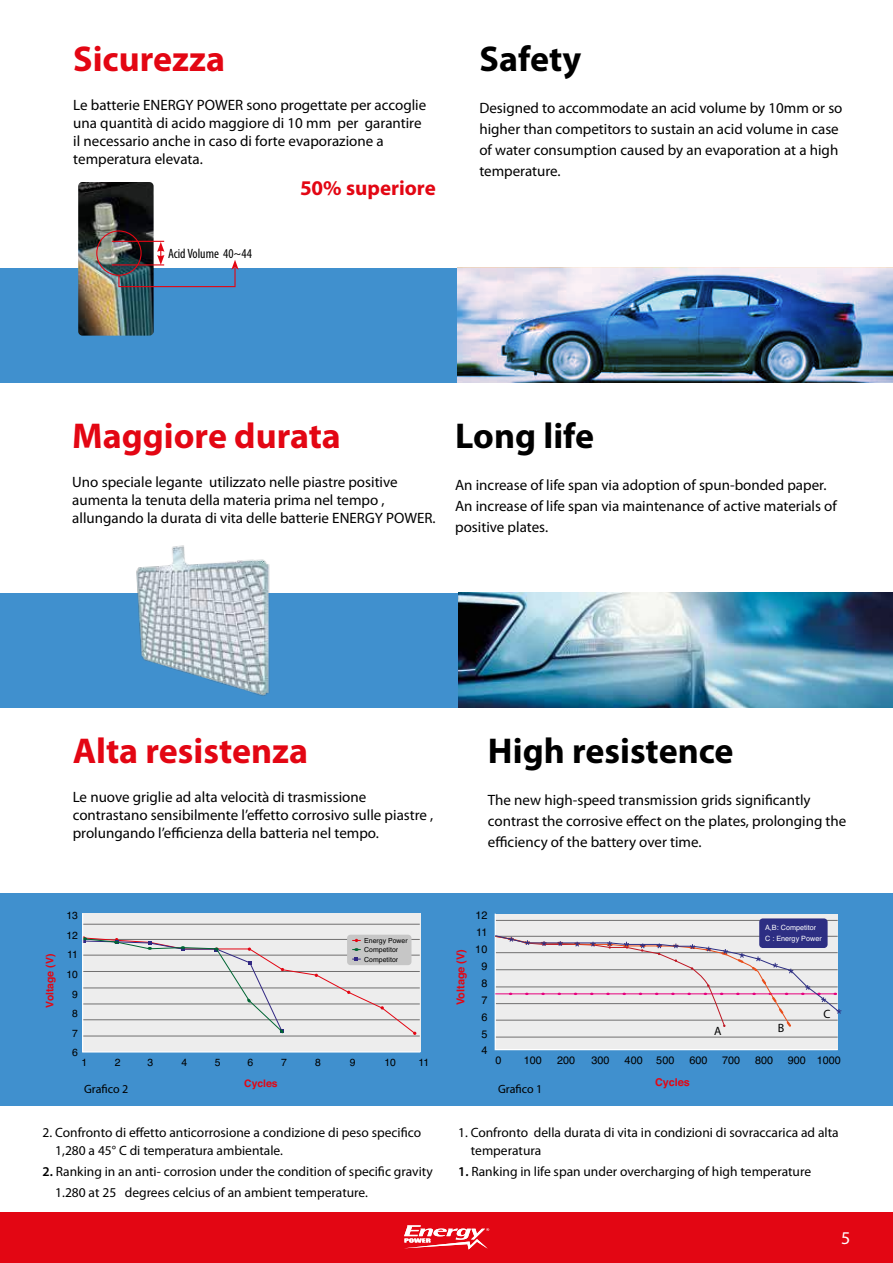
<style>
.page{position:relative;width:893px;height:1263px;background:#fff}
.page>*{position:absolute;margin:0;border:0;box-sizing:border-box;transform-origin:0 0}
.t1{font:700 36px "Myriad Pro";color:#e30613}
.t2{font:700 36px "Myriad Pro";color:#000}
.t3{font:700 21px "Myriad Pro";color:#e30613}
.t4{font:18px "Myriad Pro";color:#fff}
.t5{font:15px/18px "Myriad Pro";color:#000}
.t6{font:13.5px/18px "Myriad Pro";color:#000}
.t7{font:condensed 13.5px "Myriad Pro";color:#000}
.t8{font:12px "Myriad Pro";letter-spacing:-.005em;color:#000}
.t9{font:10.8px/17px "Helvetica";color:#000;text-align:center}
.t10{font:700 10.8px "Helvetica";color:#e30613}
.t11{font:10.35px/19.6px "Helvetica";color:#000;text-align:center}
.t12{font:700 10.35px "Helvetica";color:#e30613}
.t13{font:7.2px/10.8px "Helvetica";color:#fff}
.t14{font:6.9px/9.3px "Helvetica";color:#000}
.s1{font-weight:600}
</style>
<div class="page">
<div style="left:0;top:593px;width:893px;height:114px;background:#4090ce"></div>
<div style="left:0;top:893px;width:893px;height:213px;background:#4090ce"></div>
<img style="left:458px;top:593px;width:435px;height:114px">
<div style="left:0;top:268px;width:893px;height:115px;background:#4090ce"></div>
<img style="left:457px;top:268px;width:436px;height:115px">
<img style="left:136px;top:545px;width:134px;height:151px">
<svg style="left:494px;top:913px;width:344px;height:138px;background:#e0e4e6"></svg>
<svg style="left:494px;top:935px;width:347px;height:92px;background:#dfdadd"></svg>
<div style="left:759px;top:918px;width:69px;height:30px;background:#2d2e83;border-radius:4px"></div>
<svg style="left:82px;top:913px;width:339px;height:140px;background:#e1dfe0"></svg>
<img style="left:78px;top:182px;width:76px;height:154px">
<hr style="left:112px;top:241px;width:52px;height:1px;background:#e30613">
<hr style="left:112px;top:264px;width:52px;height:1px;background:#e30613">
<div style="left:96px;top:230px;width:46px;height:46px;border:1px solid #e30613;border-radius:50%"></div>
<svg style="left:118px;top:242px;width:121px;height:46px"></svg>
<div style="left:0;top:1212px;width:893px;height:51px;background:#e30613"></div>
<svg style="left:404px;top:1225px;width:85px;height:24px"></svg>
<h1 class="t1" style="left:73px;top:35px;width:153px">Sicurezza</h1>
<p class="t5" style="left:73px;top:95px;width:354px">Le batterie ENERGY POWER sono progettate per accoglie una quantità di acido maggiore di 10 mm per garantire il necessario anche in caso di forte evaporazione a temperatura elevata.</p>
<p class="t7" style="left:168px;top:245px;width:85px">Acid Volume 40~44</p>
<h2 class="t3" style="left:300px;top:174px;width:137px">50% superiore</h2>
<h1 class="t2" style="left:479px;top:35px;width:103px">Safety</h1>
<p class="t5" style="left:479px;top:97px;width:365px;line-height:21px">Designed to accommodate an acid volume by 10mm or so higher than competitors to sustain an acid volume in case of water consumption caused by an evaporation at a high temperature.</p>
<h1 class="t1" style="left:72px;top:412px;width:270px">Maggiore durata</h1>
<p class="t5" style="left:72px;top:473px;width:365px">Uno speciale legante utilizzato nelle piastre positive aumenta la tenuta della materia prima nel tempo , allungando la durata di vita delle batterie ENERGY POWER.</p>
<h1 class="t2" style="left:455px;top:412px;width:140px">Long life</h1>
<p class="t5" style="left:455px;top:474px;width:383px;line-height:21px">An increase of life span via adoption of spun-bonded paper.<br>An increase of life span via maintenance of active materials of positive plates.</p>
<h1 class="t1" style="left:73px;top:727px;width:237px">Alta resistenza</h1>
<p class="t5" style="left:73px;top:787px;width:362px">Le nuove griglie ad alta velocità di trasmissione contrastano sensibilmente l’effetto corrosivo sulle piastre , prolungando l’efficienza della batteria nel tempo.</p>
<h1 class="t2" style="left:488px;top:727px;width:247px">High resistence</h1>
<p class="t5" style="left:488px;top:789px;width:360px;line-height:21px">The new high-speed transmission grids significantly contrast the corrosive effect on the plates, prolonging the efficiency of the battery over time.</p>
<p class="t12" style="left:42px;top:1007px;width:55px;rotate:-90deg">Voltage (V)</p>
<p class="t11" style="left:66px;top:906px;width:13px">13<br>12<br>11<br>10<br>9<br>8<br>7<br>6</p>
<p class="t14" style="left:364px;top:936px;width:45px">Energy Power<br>Competitor<br>Competitor</p>
<p class="t11" style="left:81px;top:1053px;width:7px">1</p>
<p class="t11" style="left:115px;top:1053px;width:7px">2</p>
<p class="t11" style="left:148px;top:1053px;width:7px">3</p>
<p class="t11" style="left:181px;top:1053px;width:7px">4</p>
<p class="t11" style="left:215px;top:1053px;width:7px">5</p>
<p class="t11" style="left:247px;top:1053px;width:7px">6</p>
<p class="t11" style="left:281px;top:1053px;width:7px">7</p>
<p class="t11" style="left:315px;top:1053px;width:7px">8</p>
<p class="t11" style="left:350px;top:1053px;width:7px">9</p>
<p class="t11" style="left:384px;top:1053px;width:13px">10</p>
<p class="t11" style="left:418px;top:1053px;width:12px">11</p>
<p class="t12" style="left:244px;top:1075px;width:35px">Cycles</p>
<p class="t8" style="left:84px;top:1082px;width:46px">Grafico 2</p>
<p class="t6" style="left:55px;top:1123px;width:367px;text-indent:-13px">2. Confronto di effetto anticorrosione a condizione di peso specifico<br>1,280 a 45° C di temperatura ambientale.</p>
<p class="t6" style="left:55px;top:1161px;width:379px;line-height:21px;text-indent:-13px"><span class="s1">2.</span> Ranking in an anti- corrosion under the condition of specific gravity<br>1.280 at 25 degrees celcius of an ambient temperature.</p>
<p class="t10" style="left:452px;top:1005px;width:57px;rotate:-90deg">Voltage (V)</p>
<p class="t9" style="left:475px;top:907px;width:14px">12<br>11<br>10<br>9<br>8<br>7<br>6<br>5<br>4</p>
<p class="t13" style="left:765px;top:922px;width:58px">A,B: Competitor<br>C : Energy Power</p>
<p class="t8" style="left:714px;top:1024px;width:9px">A</p>
<p class="t8" style="left:778px;top:1020px;width:8px">B</p>
<p class="t8" style="left:824px;top:1007px;width:8px">C</p>
<p class="t9" style="left:496px;top:1052px;width:8px">0</p>
<p class="t9" style="left:524px;top:1052px;width:20px">100</p>
<p class="t9" style="left:557px;top:1052px;width:20px">200</p>
<p class="t9" style="left:591px;top:1052px;width:20px">300</p>
<p class="t9" style="left:625px;top:1052px;width:51px">400 500</p>
<p class="t9" style="left:689px;top:1052px;width:20px">600</p>
<p class="t9" style="left:722px;top:1052px;width:20px">700</p>
<p class="t9" style="left:755px;top:1052px;width:20px">800</p>
<p class="t9" style="left:788px;top:1052px;width:55px">900 1000</p>
<p class="t10" style="left:655px;top:1073px;width:36px">Cycles</p>
<p class="t8" style="left:498px;top:1082px;width:46px">Grafico 1</p>
<p class="t6" style="left:471px;top:1123px;width:369px;text-indent:-13px">1. Confronto della durata di vita in condizioni di sovraccarica ad alta temperatura</p>
<p class="t6" style="left:458px;top:1162px;width:354px"><span class="s1">1.</span> Ranking in life span under overcharging of high temperature</p>
<p class="t4" style="left:841px;top:1227px;width:11px">5</p>
</div>
